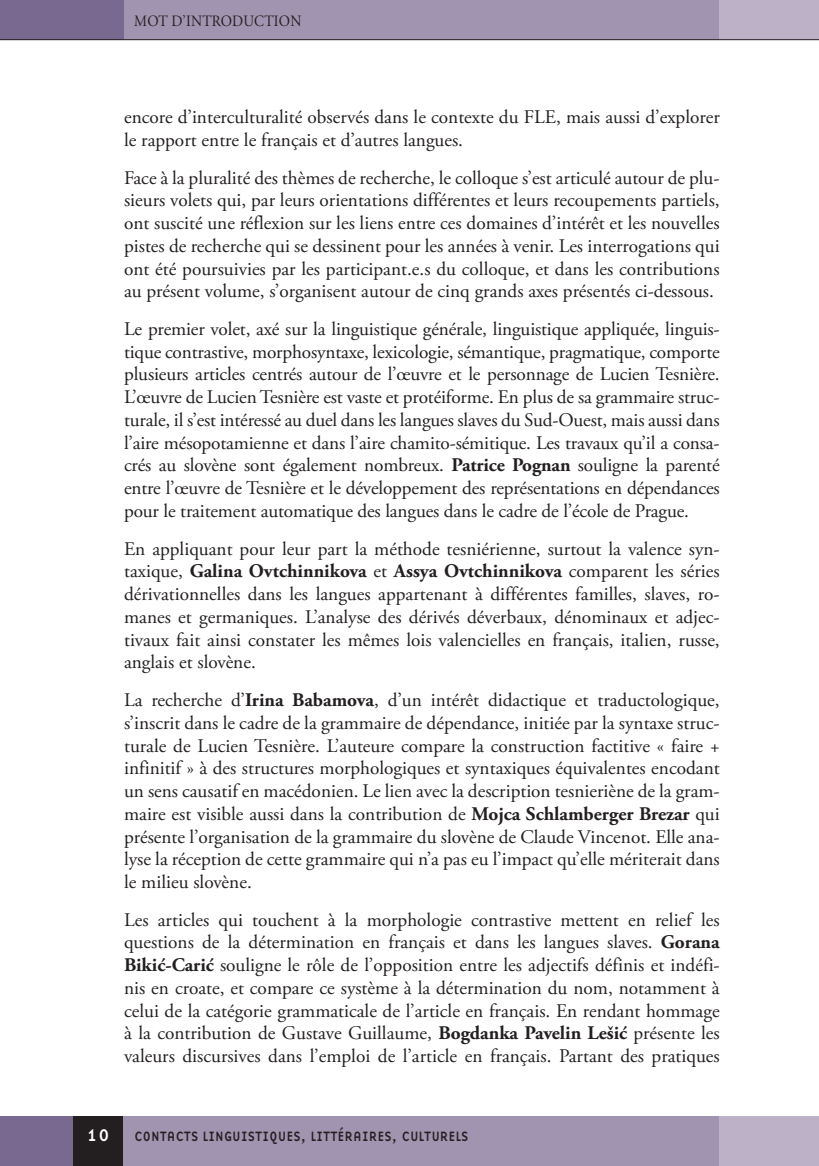
<style>
.page{position:relative;width:819px;height:1166px;background:#fff}
.page>*{position:absolute;margin:0;border:0;box-sizing:border-box;transform-origin:0 0}
.Navaden{font:19.25px/22.8px "Adobe Garamond Pro";color:#231f20;text-align:justify}
.t1{font:17.5px "Base Nine";color:#fff}
.t2{font:15.75px "Adobe Garamond Pro";letter-spacing:.015em;color:#231f20;scale:.9 1}
.t3{font:14px "Base Nine";letter-spacing:-.01em;color:#231f20;scale:.93 1}
.s1{font-weight:700}
</style>
<div class="page">
<div style="left:122px;top:0;width:597px;height:40px;background:#a194b0"></div>
<div style="left:719px;top:0;width:100px;height:40px;background:#bcb1c7"></div>
<div style="left:0;top:0;width:124px;height:40px;background:#796990"></div>
<hr style="left:0;top:39px;width:819px;height:1px;background:#231f20">
<div style="left:123px;top:1116px;width:621px;height:50px;background:#a194b0"></div>
<div style="left:719px;top:1116px;width:100px;height:50px;background:#bcb1c7"></div>
<div style="left:0;top:1116px;width:74px;height:50px;background:#796990"></div>
<div style="left:74px;top:1116px;width:49px;height:50px;background:#231f20"></div>
<p class="t2" style="left:134px;top:11px;width:187px">MOT D’INTRODUCTION</p>
<p class="Navaden" style="left:124px;top:106px;width:597px">encore d’interculturalité observés dans le contexte du FLE, mais aussi d’explorer le rapport entre le français et d’autres langues.</p>
<p class="Navaden" style="left:124px;top:167px;width:597px">Face à la pluralité des thèmes de recherche, le colloque s’est articulé autour de plu&shy;sieurs volets qui, par leurs orientations différentes et leurs recoupements partiels, ont suscité une réflexion sur les liens entre ces domaines d’intérêt et les nouvelles pistes de recherche qui se dessinent pour les années à venir. Les interrogations qui ont été poursuivies par les participant.e.s du colloque, et dans les contributions au présent volume, s’organisent autour de cinq grands axes présentés ci-dessous.</p>
<p class="Navaden" style="left:124px;top:318px;width:597px">Le premier volet, axé sur la linguistique générale, linguistique appliquée, linguis&shy;tique contrastive, morphosyntaxe, lexicologie, sémantique, pragmatique, comporte plusieurs articles centrés autour de l’œuvre et le personnage de Lucien Tesnière.<br>L’œuvre de Lucien Tesnière est vaste et protéiforme. En plus de sa grammaire struc&shy;turale, il s’est intéressé au duel dans les langues slaves du Sud-Ouest, mais aussi dans l’aire mésopotamienne et dans l’aire chamito-sémitique. Les travaux qu’il a consa&shy;crés au slovène sont également nombreux. <span class="s1">Patrice Pognan</span> souligne la parenté entre l’œuvre de Tesnière et le développement des représentations en dépendances pour le traitement automatique des langues dans le cadre de l’école de Prague.</p>
<p class="Navaden" style="left:124px;top:538px;width:597px">En appliquant pour leur part la méthode tesniérienne, surtout la valence syn&shy;taxique, <span class="s1">Galina Ovtchinnikova</span> et <span class="s1">Assya Ovtchinnikova</span> comparent les séries dérivationnelles dans les langues appartenant à différentes familles, slaves, ro&shy;manes et germaniques. L’analyse des dérivés déverbaux, dénominaux et adjec&shy;tivaux fait ainsi constater les mêmes lois valencielles en français, italien, russe, anglais et slovène.</p>
<p class="Navaden" style="left:124px;top:689px;width:597px">La recherche d’<span class="s1">Irina Babamova</span>, d’un intérêt didactique et traductologique, s’inscrit dans le cadre de la grammaire de dépendance, initiée par la syntaxe struc&shy;turale de Lucien Tesnière. L’auteure compare la construction factitive « faire + infinitif » à des structures morphologiques et syntaxiques équivalentes encodant un sens causatif en macédonien. Le lien avec la description tesnieriène de la gram&shy;maire est visible aussi dans la contribution de <span class="s1">Mojca Schlamberger Brezar</span> qui présente l’organisation de la grammaire du slovène de Claude Vincenot. Elle ana&shy;lyse la réception de cette grammaire qui n’a pas eu l’impact qu’elle mériterait dans le milieu slovène.</p>
<p class="Navaden" style="left:124px;top:909px;width:597px">Les articles qui touchent à la morphologie contrastive mettent en relief les questions de la détermination en français et dans les langues slaves. <span class="s1">Gorana Bikić-Carić</span> souligne le rôle de l’opposition entre les adjectifs définis et indéfi&shy;nis en croate, et compare ce système à la détermination du nom, notamment à celui de la catégorie grammaticale de l’article en français. En rendant hommage à la contribution de Gustave Guillaume, <span class="s1">Bogdanka Pavelin Lešić</span> présente les valeurs discursives dans l’emploi de l’article en français. Partant des pratiques</p>
<p class="t1" style="left:87px;top:1123px;width:25px">10</p>
<p class="t3" style="left:134px;top:1126px;width:361px">CONTACTS LINGUISTIQUES, LITTÉRAIRES, CULTURELS</p>
</div>
